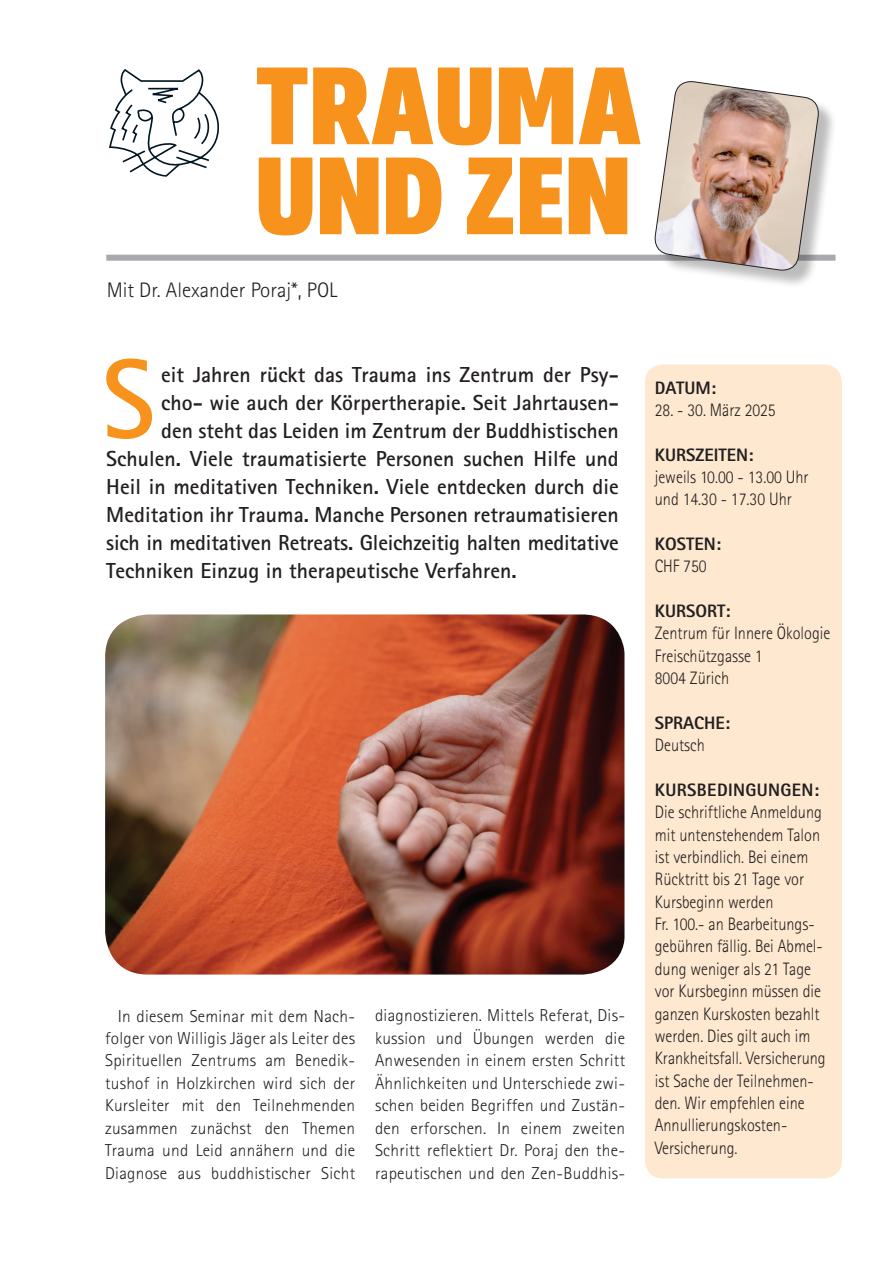
<style>
.page{position:relative;width:893px;height:1263px;background:#fff}
.page>*{position:absolute;margin:0;border:0;box-sizing:border-box;transform-origin:0 0}
.t1{font:700 112.95px "Rotis Sans Serif";color:#f7931d;scale:.93 1}
.t2{font:109.5px/90px "MADE Florence Sans";letter-spacing:.005em;color:#f7931d;scale:1.07 1}
.t3{font:700 21.75px "Rotis Sans Serif";color:#231f20}
.t4{font:300 21px "Rotis Sans Serif";color:#231f20}
.t5{font:300 18px/22.4px "Rotis Sans Serif";color:#231f20;scale:.9 1}
.t6{font:800 18px "Rotis Sans Serif";color:#231f20}
.t7{font:800 18px "Rotis Sans Serif";letter-spacing:.02em;color:#231f20}
.t8{font:300 17.25px/22.5px "Rotis Sans Serif";letter-spacing:.015em;color:#231f20;text-align:justify}
</style>
<div class="page">
<div style="left:106px;top:255px;width:729px;height:6px;background:#a8a9ad"></div>
<div style="left:645px;top:364px;width:197px;height:814px;background:#fee8cf;border-radius:18px"></div>
<svg style="left:109px;top:70px;width:110px;height:107px"></svg>
<div style="left:658px;top:84px;width:179px;height:205px;background:#231f20;opacity:.3"></div>
<img style="left:653px;top:81px;width:167px;height:191px">
<img style="left:105px;top:614px;width:520px;height:360px">
<h2 class="t2" style="left:255px;top:60px;width:363px">TRAUMA<br>UND ZEN</h2>
<p class="t4" style="left:107px;top:278px;width:232px">Mit Dr. Alexander Poraj*, POL</p>
<h1 class="t1" style="left:102px;top:328px;width:58px">S</h1>
<p class="t3" style="left:161px;top:360px;width:459px">eit Jahren rückt das Trauma ins Zentrum der Psy-</p>
<p class="t3" style="left:161px;top:389px;width:459px">cho- wie auch der Körpertherapie. Seit Jahrtausen-</p>
<p class="t3" style="left:161px;top:417px;width:459px">den steht das Leiden im Zentrum der Buddhistischen</p>
<p class="t3" style="left:106px;top:445px;width:514px">Schulen. Viele traumatisierte Personen suchen Hilfe und</p>
<p class="t3" style="left:106px;top:473px;width:514px">Heil in meditativen Techniken. Viele entdecken durch die</p>
<p class="t3" style="left:106px;top:501px;width:514px">Meditation ihr Trauma. Manche Personen retraumatisieren</p>
<p class="t3" style="left:106px;top:529px;width:514px">sich in meditativen Retreats. Gleichzeitig halten meditative</p>
<p class="t3" style="left:106px;top:557px;width:412px">Techniken Einzug in therapeutische Verfahren.</p>
<p class="t8" style="left:105px;top:1004px;width:252px;text-indent:13px">In diesem Seminar mit dem Nach&shy;folger von Willigis Jäger als Leiter des Spirituellen Zentrums am Benedik&shy;tushof in Holzkirchen wird sich der Kursleiter mit den Teilnehmenden zusammen zunächst den Themen Trauma und Leid annähern und die Diagnose aus buddhistischer Sicht</p>
<p class="t8" style="left:375px;top:1004px;width:252px">diagnostizieren. Mittels Referat, Dis&shy;kussion und Übungen werden die Anwesenden in einem ersten Schritt Ähnlichkeiten und Unterschiede zwi&shy;schen beiden Begriffen und Zustän&shy;den erforschen. In einem zweiten Schritt reflektiert Dr. Poraj den the&shy;rapeutischen und den Zen-Buddhis-</p>
<p class="t6" style="left:655px;top:376px;width:63px">DATUM:</p>
<p class="t5" style="left:655px;top:399px;width:136px">28. - 30. März 2025</p>
<p class="t6" style="left:655px;top:443px;width:100px">KURSZEITEN:</p>
<p class="t5" style="left:655px;top:466px;width:172px">jeweils 10.00 - 13.00 Uhr und 14.30 - 17.30 Uhr</p>
<p class="t6" style="left:655px;top:532px;width:68px">KOSTEN:</p>
<p class="t5" style="left:655px;top:555px;width:59px">CHF 750</p>
<p class="t6" style="left:655px;top:600px;width:77px">KURSORT:</p>
<p class="t5" style="left:655px;top:622px;width:196px">Zentrum für Innere Ökologie<br>Freischützgasse 1<br>8004 Zürich</p>
<p class="t6" style="left:655px;top:711px;width:77px">SPRACHE:</p>
<p class="t5" style="left:655px;top:734px;width:57px">Deutsch</p>
<p class="t7" style="left:655px;top:778px;width:166px">KURSBEDINGUNGEN:</p>
<p class="t5" style="left:655px;top:801px;width:191px">Die schriftliche Anmeldung mit untenstehendem Talon ist verbindlich. Bei einem<br>Rücktritt bis 21 Tage vor<br>Kursbeginn werden<br>Fr. 100.- an Bearbeitungs&shy;gebühren fällig. Bei Abmel&shy;dung weniger als 21 Tage vor Kursbeginn müssen die ganzen Kurskosten bezahlt werden. Dies gilt auch im<br>Krankheitsfall. Versicherung ist Sache der Teilnehmen&shy;den. Wir empfehlen eine<br>Annullierungskosten-<br>Versicherung.</p>
</div>
